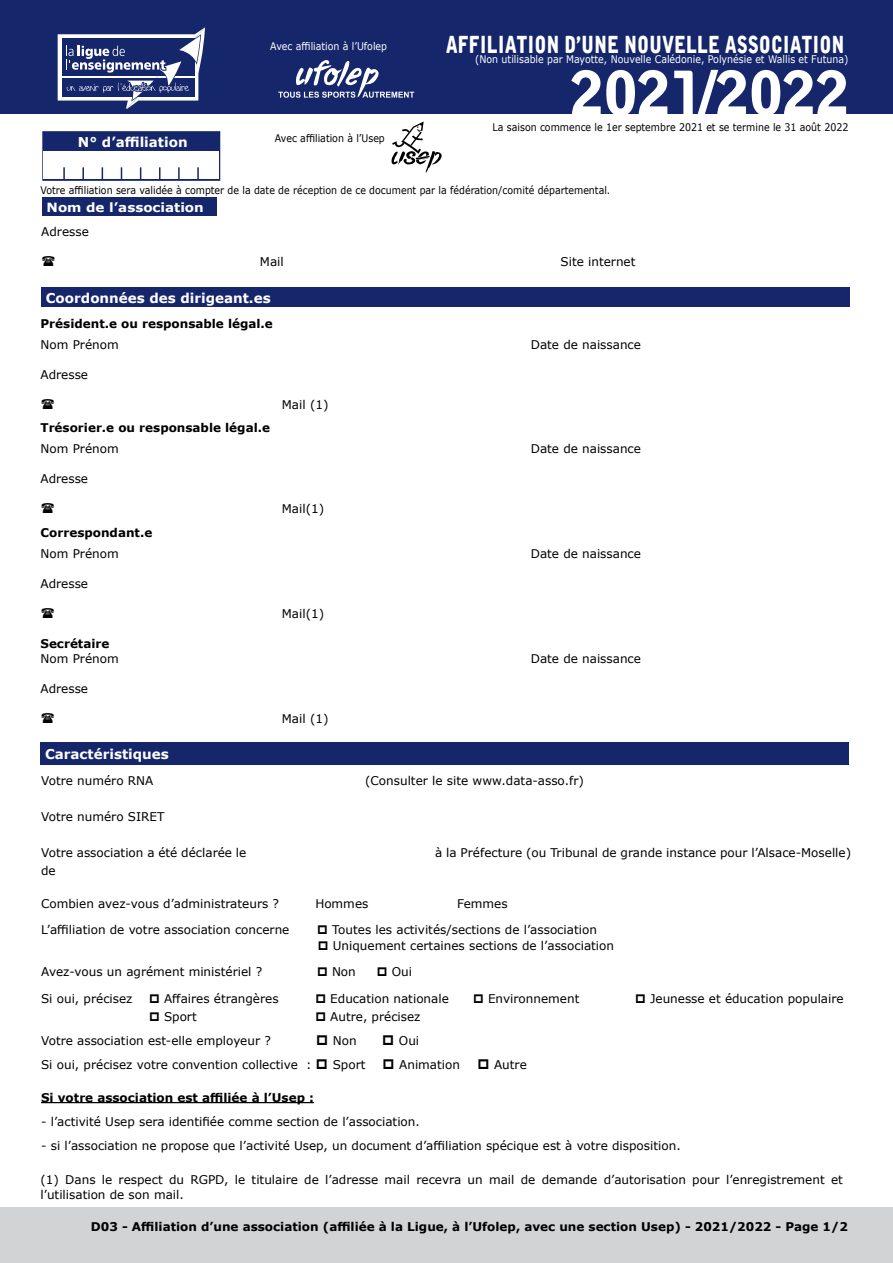
<style>
.page{position:relative;width:893px;height:1263px;background:#fff}
.page>*{position:absolute;margin:0;border:0;box-sizing:border-box;transform-origin:0 0}
.t1{font:60px "Alpha Ligue";color:#fff}
.t2{font:23.4px "Alpha Ligue";color:#fff;scale:.77 1}
.t3{font:700 13.5px "Verdana";color:#fff}
.t4{font:700 12.75px "Verdana";color:#fff;scale:1.06 1}
.t5{font:12px/16.5px "Verdana";color:#000}
.t6{font:700 12px "Verdana";color:#000}
.t7{font:10.5px "Verdana";color:#000;scale:.9 1}
.t8{font:10.5px "Verdana";color:#fff;scale:.9 1}
</style>
<div class="page">
<div style="left:0;top:1207px;width:892px;height:56px;background:#d1d3d4"></div>
<div style="left:0;top:0;width:893px;height:113px;background:#15266b"></div>
<div style="left:42px;top:131px;width:178px;height:50px;background:#15266b;border:2px solid #15266b"></div>
<div style="left:44px;top:152px;width:175px;height:27px;background:#fff"></div>
<div style="left:41px;top:287px;width:809px;height:20px;background:#15266b"></div>
<div style="left:42px;top:197px;width:174px;height:19px;background:#15266b"></div>
<div style="left:40px;top:742px;width:809px;height:23px;background:#15266b"></div>
<svg style="left:391px;top:121px;width:51px;height:52px"></svg>
<svg style="left:278px;top:60px;width:136px;height:38px"></svg>
<svg style="left:63px;top:167px;width:2px;height:13px"></svg>
<svg style="left:82px;top:167px;width:2px;height:13px"></svg>
<svg style="left:102px;top:167px;width:1px;height:13px"></svg>
<svg style="left:121px;top:167px;width:1px;height:13px"></svg>
<svg style="left:140px;top:167px;width:1px;height:13px"></svg>
<svg style="left:159px;top:167px;width:2px;height:13px"></svg>
<svg style="left:178px;top:167px;width:2px;height:13px"></svg>
<svg style="left:197px;top:167px;width:2px;height:13px"></svg>
<hr style="left:41px;top:1102px;width:273px;height:1px;background:#000">
<svg style="left:58px;top:27px;width:147px;height:82px"></svg>
<p class="t3" style="left:78px;top:132px;width:111px">N° d’affiliation</p>
<p class="t8" style="left:270px;top:39px;width:131px">Avec affiliation à l’Ufolep</p>
<p class="t7" style="left:275px;top:131px;width:124px">Avec affiliation à l’Usep</p>
<h2 class="t2" style="left:446px;top:30px;width:519px">AFFILIATION D’UNE NOUVELLE ASSOCIATION</h2>
<p class="t8" style="left:475px;top:52px;width:416px">(Non utilisable par Mayotte, Nouvelle Calédonie, Polynésie et Wallis et Futuna)</p>
<h1 class="t1" style="left:571px;top:56px;width:280px">2021/2022</h1>
<p class="t7" style="left:493px;top:120px;width:397px">La saison commence le 1er septembre 2021 et se termine le 31 août 2022</p>
<p class="t7" style="left:40px;top:183px;width:635px">Votre affiliation sera validée à compter de la date de réception de ce document par la fédération/comité départemental.</p>
<p class="t4" style="left:47px;top:198px;width:150px">Nom de l’association</p>
<p class="t5" style="left:41px;top:223px;width:49px">Adresse</p>
<p class="t5" style="left:260px;top:253px;width:25px">Mail</p>
<p class="t5" style="left:560px;top:253px;width:76px">Site internet</p>
<p class="t3" style="left:46px;top:288px;width:226px">Coordonnées des dirigeant.es</p>
<p class="t6" style="left:40px;top:315px;width:234px">Président.e ou responsable légal.e</p>
<p class="t5" style="left:40px;top:336px;width:80px">Nom Prénom</p>
<p class="t5" style="left:531px;top:336px;width:112px">Date de naissance</p>
<p class="t5" style="left:40px;top:366px;width:49px">Adresse</p>
<p class="t5" style="left:282px;top:396px;width:48px">Mail (1)</p>
<p class="t6" style="left:41px;top:419px;width:231px">Trésorier.e ou responsable légal.e</p>
<p class="t5" style="left:41px;top:440px;width:80px">Nom Prénom</p>
<p class="t5" style="left:531px;top:440px;width:112px">Date de naissance</p>
<p class="t5" style="left:41px;top:470px;width:49px">Adresse</p>
<p class="t5" style="left:282px;top:500px;width:44px">Mail(1)</p>
<p class="t6" style="left:41px;top:524px;width:113px">Correspondant.e</p>
<p class="t5" style="left:41px;top:545px;width:80px">Nom Prénom</p>
<p class="t5" style="left:531px;top:545px;width:112px">Date de naissance</p>
<p class="t5" style="left:41px;top:575px;width:49px">Adresse</p>
<p class="t5" style="left:282px;top:605px;width:44px">Mail(1)</p>
<p class="t6" style="left:41px;top:635px;width:71px">Secrétaire</p>
<p class="t5" style="left:41px;top:650px;width:80px">Nom Prénom</p>
<p class="t5" style="left:531px;top:650px;width:112px">Date de naissance</p>
<p class="t5" style="left:41px;top:680px;width:49px">Adresse</p>
<p class="t5" style="left:282px;top:710px;width:48px">Mail (1)</p>
<p class="t3" style="left:45px;top:744px;width:125px">Caractéristiques</p>
<p class="t5" style="left:41px;top:772px;width:114px">Votre numéro RNA</p>
<p class="t5" style="left:365px;top:772px;width:220px">(Consulter le site www.data-asso.fr)</p>
<p class="t5" style="left:41px;top:808px;width:125px">Votre numéro SIRET</p>
<p class="t5" style="left:41px;top:844px;width:207px">Votre association a été déclarée le</p>
<p class="t5" style="left:435px;top:844px;width:417px">à la Préfecture (ou Tribunal de grande instance pour l’Alsace-Moselle)</p>
<p class="t5" style="left:41px;top:862px;width:16px">de</p>
<p class="t5" style="left:41px;top:895px;width:240px">Combien avez-vous d’administrateurs ?</p>
<p class="t5" style="left:315px;top:895px;width:55px">Hommes</p>
<p class="t5" style="left:457px;top:895px;width:52px">Femmes</p>
<p class="t5" style="left:41px;top:921px;width:250px">L’affiliation de votre association concerne</p>
<p class="t5" style="left:332px;top:921px;width:283px">Toutes les activités/sections de l’association<br>Uniquement certaines sections de l’association</p>
<p class="t5" style="left:41px;top:963px;width:223px">Avez-vous un agrément ministériel ?</p>
<p class="t5" style="left:332px;top:963px;width:25px">Non</p>
<p class="t5" style="left:392px;top:963px;width:22px">Oui</p>
<p class="t5" style="left:41px;top:990px;width:93px">Si oui, précisez</p>
<p class="t5" style="left:164px;top:990px;width:116px">Affaires étrangères</p>
<p class="t5" style="left:330px;top:990px;width:120px">Education nationale</p>
<p class="t5" style="left:488px;top:990px;width:93px">Environnement</p>
<p class="t5" style="left:650px;top:990px;width:195px">Jeunesse et éducation populaire</p>
<p class="t5" style="left:164px;top:1008px;width:34px">Sport</p>
<p class="t5" style="left:330px;top:1008px;width:92px">Autre, précisez</p>
<p class="t5" style="left:41px;top:1032px;width:231px">Votre association est-elle employeur ?</p>
<p class="t5" style="left:333px;top:1032px;width:25px">Non</p>
<p class="t5" style="left:399px;top:1032px;width:22px">Oui</p>
<p class="t5" style="left:41px;top:1056px;width:272px">Si oui, précisez votre convention collective :</p>
<p class="t5" style="left:333px;top:1056px;width:34px">Sport</p>
<p class="t5" style="left:399px;top:1056px;width:62px">Animation</p>
<p class="t5" style="left:494px;top:1056px;width:34px">Autre</p>
<p class="t6" style="left:41px;top:1089px;width:274px">Si votre association est affiliée à l’Usep :</p>
<p class="t5" style="left:41px;top:1113px;width:380px">- l’activité Usep sera identifiée comme section de l’association.</p>
<p class="t5" style="left:41px;top:1137px;width:641px">- si l’association ne propose que l’activité Usep, un document d’affiliation spécique est à votre disposition.</p>
<p class="t5" style="left:40px;top:1172px;width:804px;line-height:15px">(1) Dans le respect du RGPD, le titulaire de l’adresse mail recevra un mail de demande d’autorisation pour l’enregistrement et l’utilisation de son mail.</p>
<p class="t6" style="left:91px;top:1218px;width:758px">D03 - Affiliation d’une association (affiliée à la Ligue, à l’Ufolep, avec une section Usep) - 2021/2022 - Page 1/2</p>
</div>
